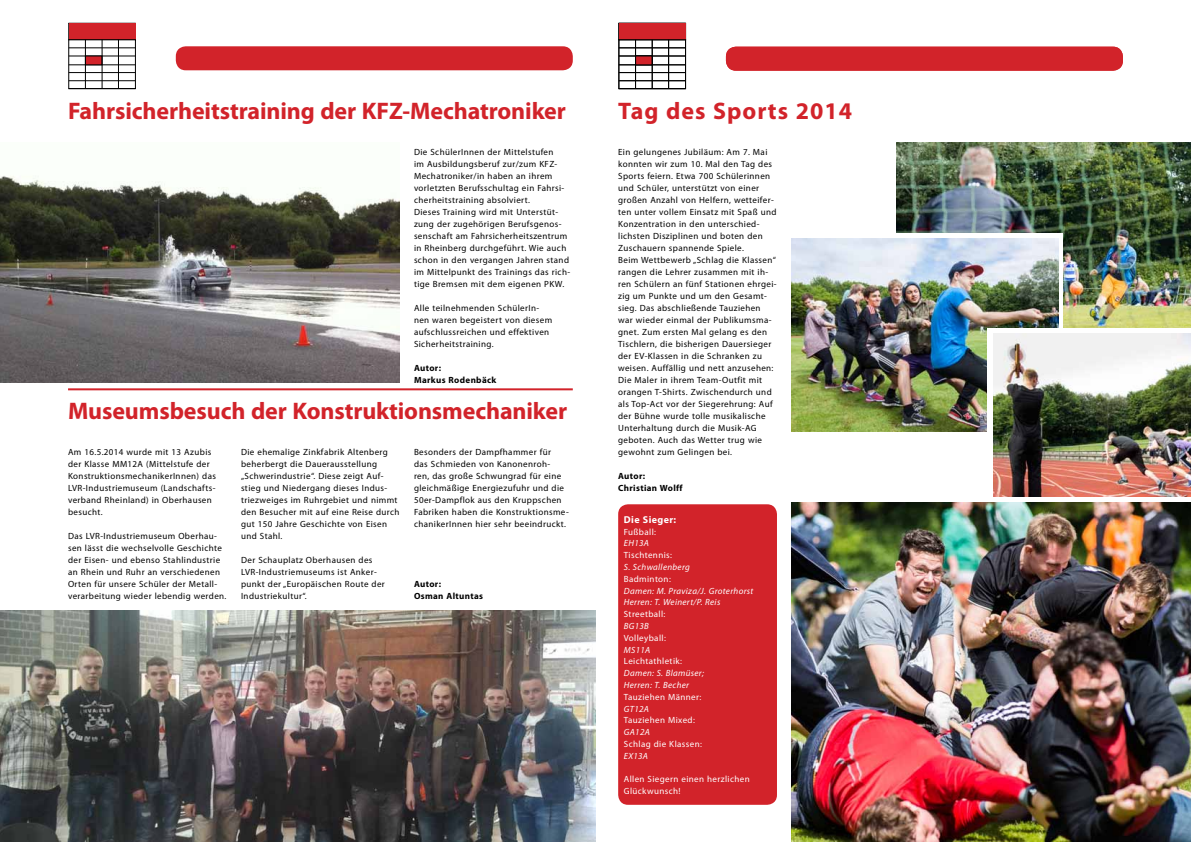
<style>
.page{position:relative;width:1191px;height:842px;background:#fff}
.page>*{position:absolute;margin:0;border:0;box-sizing:border-box;transform-origin:0 0}
.t1{font:700 24px "Myriad Pro";letter-spacing:-.005em;color:#d2232a}
.t2{font:700 24px "Myriad Pro";letter-spacing:.04em;color:#d2232a}
.t3{font:700 10px "Myriad Pro";letter-spacing:.04em;color:#fff}
.t4{font:9px/12px "Myriad Pro";letter-spacing:.04em;color:#000}
.t5{font:9px/11.8px "Myriad Pro";letter-spacing:.04em;color:#fff}
.t6{font:italic 9px/11.8px "Myriad Pro";letter-spacing:.035em;color:#fff}
.t7{font:700 9px/12px "Myriad Pro";letter-spacing:.04em;color:#000}
</style>
<div class="page">
<div style="left:176px;top:46px;width:397px;height:24px;background:#d2232a;border-radius:10px"></div>
<hr style="left:69px;top:48px;width:66px;height:1px;background:#000">
<hr style="left:69px;top:56px;width:66px;height:1px;background:#000">
<hr style="left:69px;top:80px;width:66px;height:1px;background:#000">
<hr style="left:69px;top:72px;width:66px;height:1px;background:#000">
<hr style="left:69px;top:65px;width:66px;height:1px;background:#000">
<div style="left:69px;top:23px;width:66px;height:17px;background:#d2232a"></div>
<div style="left:85px;top:56px;width:17px;height:9px;background:#d2232a"></div>
<div style="left:68px;top:39px;width:68px;height:50px;border:1px solid #000"></div>
<hr style="left:85px;top:40px;width:1px;height:49px;background:#000">
<hr style="left:102px;top:40px;width:1px;height:49px;background:#000">
<hr style="left:118px;top:40px;width:1px;height:49px;background:#000">
<hr style="left:68px;top:388px;width:505px;height:2px;background:#d2232a">
<img style="left:0;top:175px;width:400px;height:208px">
<img style="left:0;top:611px;width:595px;height:231px">
<div style="left:726px;top:47px;width:397px;height:24px;background:#d2232a;border-radius:10px"></div>
<div style="left:618px;top:23px;width:68px;height:17px;border:1px solid #000"></div>
<hr style="left:619px;top:48px;width:66px;height:1px;background:#000">
<hr style="left:619px;top:56px;width:66px;height:1px;background:#000">
<hr style="left:619px;top:80px;width:66px;height:1px;background:#000">
<hr style="left:619px;top:72px;width:66px;height:1px;background:#000">
<hr style="left:619px;top:65px;width:66px;height:1px;background:#000">
<div style="left:619px;top:23px;width:66px;height:17px;background:#d2232a"></div>
<div style="left:635px;top:56px;width:17px;height:9px;background:#d2232a"></div>
<div style="left:618px;top:39px;width:68px;height:50px;border:1px solid #000"></div>
<hr style="left:635px;top:40px;width:1px;height:49px;background:#000">
<hr style="left:652px;top:40px;width:1px;height:49px;background:#000">
<hr style="left:668px;top:40px;width:1px;height:49px;background:#000">
<div style="left:618px;top:504px;width:159px;height:301px;background:#d2232a;border-radius:10px"></div>
<img style="left:791px;top:503px;width:400px;height:339px">
<img style="left:896px;top:143px;width:295px;height:185px">
<svg style="left:791px;top:234px;width:272px;height:198px"></svg>
<img style="left:791px;top:239px;width:267px;height:192px">
<svg style="left:987px;top:328px;width:204px;height:169px"></svg>
<img style="left:994px;top:334px;width:197px;height:162px">
<h1 class="t1" style="left:68px;top:95px;width:499px">Fahrsicherheitstraining der KFZ-Mechatroniker</h1>
<p class="t4" style="left:414px;top:146px;width:158px">Die SchülerInnen der Mittelstufen<br>im Ausbildungsberuf zur/zum KFZ-Mechatroniker/in haben an ihrem vorletzten Berufsschultag ein Fahrsi&shy;cherheitstraining absolviert.<br>Dieses Training wird mit Unterstüt&shy;zung der zugehörigen Berufsgenos&shy;senschaft am Fahrsicherheitszentrum in Rheinberg durchgeführt. Wie auch schon in den vergangen Jahren stand im Mittelpunkt des Trainings das rich&shy;tige Bremsen mit dem eigenen PKW.</p>
<p class="t4" style="left:414px;top:301px;width:140px">Alle teilnehmenden SchülerIn&shy;nen waren begeistert von diesem aufschlussreichen und effektiven<br>Sicherheitstraining.</p>
<p class="t7" style="left:414px;top:361px;width:84px">Autor:<br>Markus Rodenbäck</p>
<h1 class="t1" style="left:68px;top:395px;width:500px">Museumsbesuch der Konstruktionsmechaniker</h1>
<p class="t4" style="left:68px;top:446px;width:149px">Am 16.5.2014 wurde mit 13 Azubis der Klasse MM12A (Mittelstufe der<br>KonstruktionsmechanikerInnen) das<br>LVR-Industriemuseum (Landschafts&shy;verband Rheinland) in Oberhausen besucht.</p>
<p class="t4" style="left:68px;top:530px;width:160px">Das LVR-Industriemuseum Oberhau&shy;sen lässt die wechselvolle Geschichte der Eisen- und ebenso Stahlindustrie an Rhein und Ruhr an verschiedenen Orten für unsere Schüler der Metall&shy;verarbeitung wieder lebendig werden.</p>
<p class="t4" style="left:414px;top:445px;width:156px">Besonders der Dampfhammer für<br>das Schmieden von Kanonenroh-<br>ren, das große Schwungrad für eine gleichmäßige Energiezufuhr und die 50er-Dampflok aus den Kruppschen Fabriken haben die Konstruktionsme&shy;chanikerInnen hier sehr beeindruckt.</p>
<p class="t4" style="left:241px;top:445px;width:160px">Die ehemalige Zinkfabrik Altenberg beherbergt die Dauerausstellung „Schwerindustrie“. Diese zeigt Auf&shy;stieg und Niedergang dieses Indus&shy;triezweiges im Ruhrgebiet und nimmt den Besucher mit auf eine Reise durch gut 150 Jahre Geschichte von Eisen und Stahl.</p>
<p class="t4" style="left:241px;top:553px;width:145px">Der Schauplatz Oberhausen des<br>LVR-Industriemuseums ist Anker&shy;punkt der „Europäischen Route der<br>Industriekultur“.</p>
<p class="t7" style="left:414px;top:577px;width:71px">Autor:<br>Osman Altuntas</p>
<h1 class="t2" style="left:618px;top:95px;width:235px">Tag des Sports 2014</h1>
<p class="t4" style="left:618px;top:146px;width:160px">Ein gelungenes Jubiläum: Am 7. Mai konnten wir zum 10. Mal den Tag des Sports feiern. Etwa 700 Schülerinnen und Schüler, unterstützt von einer großen Anzahl von Helfern, wetteifer&shy;ten unter vollem Einsatz mit Spaß und Konzentration in den unterschied&shy;lichsten Disziplinen und boten den Zuschauern spannende Spiele.<br>Beim Wettbewerb „Schlag die Klassen“ rangen die Lehrer zusammen mit ih&shy;ren Schülern an fünf Stationen ehrgei&shy;zig um Punkte und um den Gesamt&shy;sieg. Das abschließende Tauziehen war wieder einmal der Publikumsma&shy;gnet. Zum ersten Mal gelang es den Tischlern, die bisherigen Dauersieger der EV-Klassen in die Schranken zu weisen. Auffällig und nett anzusehen:<br>Die Maler in ihrem Team-Outfit mit orangen T-Shirts. Zwischendurch und als Top-Act vor der Siegerehrung: Auf der Bühne wurde tolle musikalische Unterhaltung durch die Musik-AG geboten. Auch das Wetter trug wie gewohnt zum Gelingen bei.</p>
<p class="t7" style="left:618px;top:469px;width:66px">Autor:<br>Christian Wolff</p>
<p class="t3" style="left:624px;top:513px;width:54px">Die Sieger:</p>
<p class="t5" style="left:624px;top:526px;width:34px">Fußball:</p>
<p class="t6" style="left:624px;top:537px;width:27px">EH13A</p>
<p class="t5" style="left:624px;top:549px;width:50px">Tischtennis:</p>
<p class="t6" style="left:624px;top:561px;width:68px">S. Schwallenberg</p>
<p class="t5" style="left:624px;top:573px;width:48px">Badminton:</p>
<p class="t6" style="left:624px;top:585px;width:131px">Damen: M. Praviza/J. Groterhorst<br>Herren: T. Weinert/P. Reis</p>
<p class="t5" style="left:624px;top:608px;width:43px">Streetball:</p>
<p class="t6" style="left:624px;top:620px;width:27px">BG13B</p>
<p class="t5" style="left:624px;top:632px;width:44px">Volleyball:</p>
<p class="t6" style="left:624px;top:644px;width:28px">MS11A</p>
<p class="t5" style="left:624px;top:655px;width:60px">Leichtathletik:</p>
<p class="t6" style="left:624px;top:667px;width:82px">Damen: S. Blamüser;<br>Herren: T. Becher</p>
<p class="t5" style="left:624px;top:691px;width:79px">Tauziehen Männer:</p>
<p class="t6" style="left:624px;top:703px;width:27px">GT12A</p>
<p class="t5" style="left:624px;top:714px;width:73px">Tauziehen Mixed:</p>
<p class="t6" style="left:624px;top:726px;width:28px">GA12A</p>
<p class="t5" style="left:624px;top:738px;width:80px">Schlag die Klassen:</p>
<p class="t6" style="left:624px;top:750px;width:26px">EX13A</p>
<p class="t5" style="left:624px;top:773px;width:127px">Allen Siegern einen herzlichen<br>Glückwunsch!</p>
</div>
